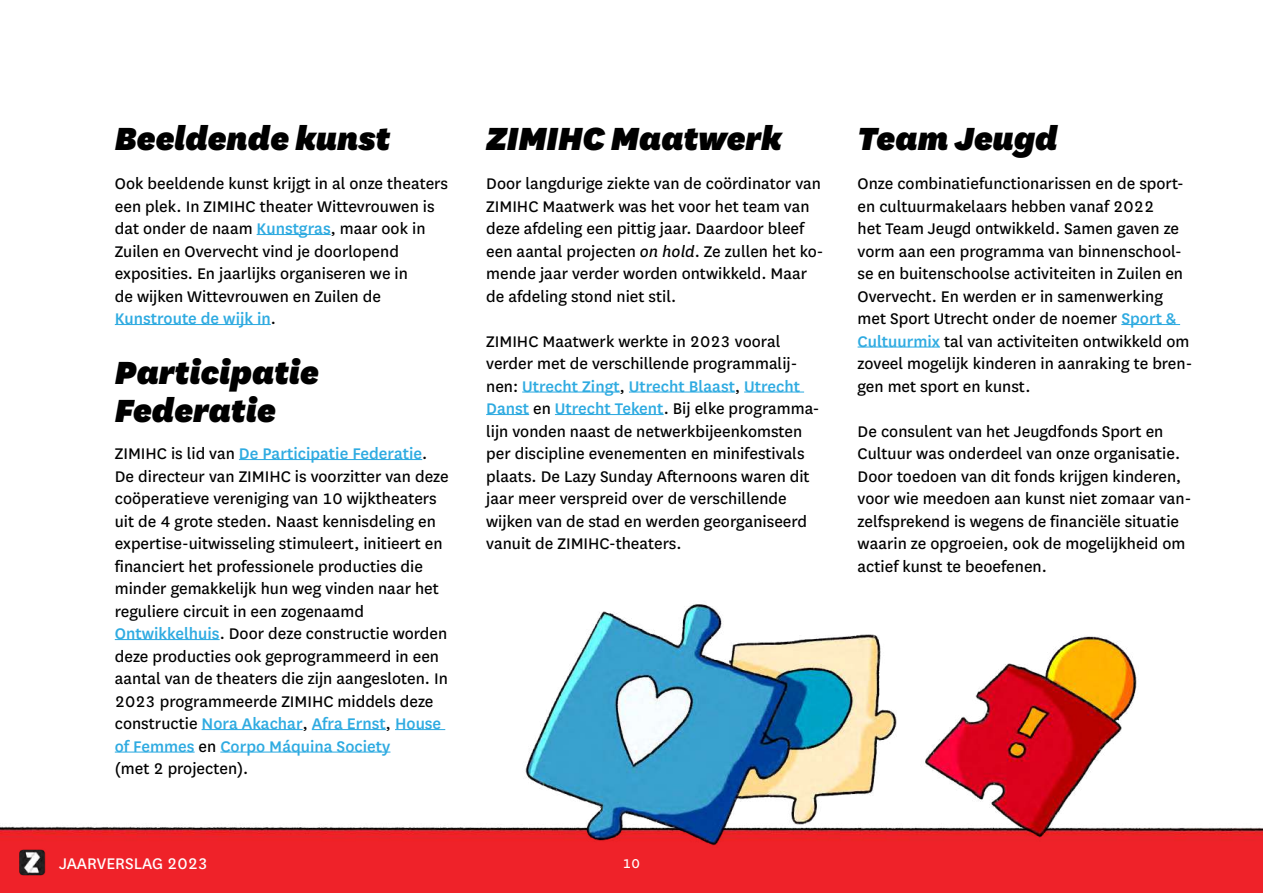
<style>
.page{position:relative;width:1263px;height:893px;background:#fff}
.page>*{position:absolute;margin:0;border:0;box-sizing:border-box;transform-origin:0 0}
.t1{font:italic 900 37.5px/37.5px "National";color:#000}
.t2{font:18px/22.5px "National";color:#000}
.t3{font:18px "National";color:#fff}
.t4{font:15px "National";color:#fff}
.s1{font-weight:500;color:#2fabe1}
.s2{font-style:italic}
</style>
<div class="page">
<img style="left:0;top:826px;width:1263px;height:67px">
<hr style="left:257px;top:234px;width:74px;height:1px;background:#2fabe1">
<hr style="left:115px;top:324px;width:156px;height:1px;background:#2fabe1">
<hr style="left:239px;top:459px;width:183px;height:1px;background:#2fabe1">
<hr style="left:115px;top:639px;width:105px;height:1px;background:#2fabe1">
<hr style="left:202px;top:729px;width:101px;height:1px;background:#2fabe1">
<hr style="left:312px;top:729px;width:74px;height:1px;background:#2fabe1">
<hr style="left:395px;top:729px;width:50px;height:1px;background:#2fabe1">
<hr style="left:115px;top:751px;width:80px;height:2px;background:#2fabe1">
<hr style="left:220px;top:751px;width:170px;height:2px;background:#2fabe1">
<hr style="left:522px;top:391px;width:98px;height:2px;background:#2fabe1">
<hr style="left:629px;top:391px;width:106px;height:2px;background:#2fabe1">
<hr style="left:744px;top:391px;width:60px;height:2px;background:#2fabe1">
<hr style="left:486px;top:414px;width:43px;height:1px;background:#2fabe1">
<hr style="left:555px;top:414px;width:109px;height:1px;background:#2fabe1">
<hr style="left:1121px;top:324px;width:59px;height:1px;background:#2fabe1">
<hr style="left:857px;top:346px;width:83px;height:2px;background:#2fabe1">
<img style="left:455px;top:604px;width:720px;height:289px">
<img style="left:20px;top:849px;width:25px;height:27px">
<h1 class="t1" style="left:115px;top:117px;width:277px">Beeldende kunst</h1>
<p class="t2" style="left:115px;top:171px;width:335px">Ook beeldende kunst krijgt in al onze theaters een plek. In ZIMIHC theater Wittevrouwen is dat onder de naam <span class="s1">Kunstgras</span>, maar ook in Zuilen en Overvecht vind je doorlopend exposities. En jaarlijks organiseren we in<br>de wijken Wittevrouwen en Zuilen de <span class="s1">Kunstroute de wijk in</span>.</p>
<h1 class="t1" style="left:115px;top:352px;width:206px">Participatie<br>Federatie</h1>
<p class="t2" style="left:115px;top:441px;width:335px">ZIMIHC is lid van <span class="s1">De Participatie Federatie</span>.<br>De directeur van ZIMIHC is voorzitter van deze coöperatieve vereniging van 10 wijktheaters uit de 4 grote steden. Naast kennisdeling en expertise-uitwisseling stimuleert, initieert en financiert het professionele producties die minder gemakkelijk hun weg vinden naar het reguliere circuit in een zogenaamd <span class="s1">Ontwikkelhuis</span>. Door deze constructie worden deze producties ook geprogrammeerd in een aantal van de theaters die zijn aangesloten. In 2023 programmeerde ZIMIHC middels deze constructie <span class="s1">Nora Akachar</span>, <span class="s1">Afra Ernst</span>, <span class="s1">House of Femmes</span> en <span class="s1">Corpo Máquina Society<br></span>(met 2 projecten).</p>
<p class="t3" style="left:59px;top:852px;width:151px">JAARVERSLAG 2023</p>
<h1 class="t1" style="left:486px;top:117px;width:297px">ZIMIHC Maatwerk</h1>
<p class="t2" style="left:486px;top:171px;width:339px">Door langdurige ziekte van de coördinator van ZIMIHC Maatwerk was het voor het team van deze afdeling een pittig jaar. Daardoor bleef een aantal projecten <span class="s2">on hold</span>. Ze zullen het ko&shy;mende jaar verder worden ontwikkeld. Maar de afdeling stond niet stil.</p>
<p class="t2" style="left:486px;top:329px;width:335px">ZIMIHC Maatwerk werkte in 2023 vooral verder met de verschillende programmalij&shy;nen: <span class="s1">Utrecht Zingt</span>, <span class="s1">Utrecht Blaast</span>, <span class="s1">Utrecht Danst</span> en <span class="s1">Utrecht Tekent</span>. Bij elke programma&shy;lijn vonden naast de netwerkbijeenkomsten per discipline evenementen en minifestivals plaats. De Lazy Sunday Afternoons waren dit jaar meer verspreid over de verschillende wijken van de stad en werden georganiseerd vanuit de ZIMIHC-theaters.</p>
<h1 class="t1" style="left:857px;top:117px;width:201px">Team Jeugd</h1>
<p class="t2" style="left:857px;top:171px;width:336px">Onze combinatiefunctionarissen en de sport&shy;en cultuurmakelaars hebben vanaf 2022<br>het Team Jeugd ontwikkeld. Samen gaven ze vorm aan een programma van binnenschool&shy;se en buitenschoolse activiteiten in Zuilen en Overvecht. En werden er in samenwerking met Sport Utrecht onder de noemer <span class="s1">Sport &amp; Cultuurmix</span> tal van activiteiten ontwikkeld om zoveel mogelijk kinderen in aanraking te bren&shy;gen met sport en kunst.</p>
<p class="t2" style="left:857px;top:419px;width:335px">De consulent van het Jeugdfonds Sport en Cultuur was onderdeel van onze organisatie.<br>Door toedoen van dit fonds krijgen kinderen, voor wie meedoen aan kunst niet zomaar van&shy;zelfsprekend is wegens de financiële situatie waarin ze opgroeien, ook de mogelijkheid om actief kunst te beoefenen.</p>
<p class="t4" style="left:623px;top:853px;width:19px">10</p>
</div>
